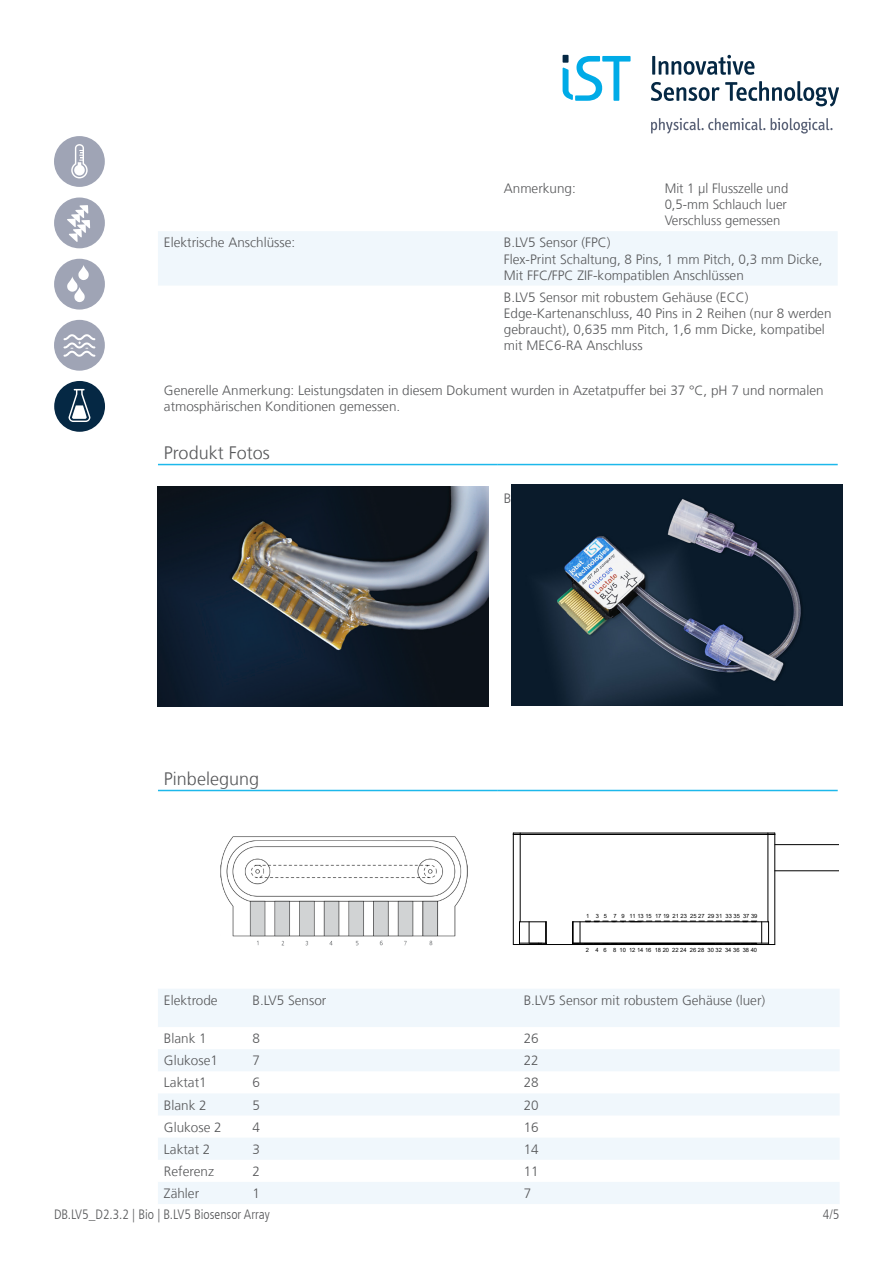
<style>
.page{position:relative;width:893px;height:1263px;background:#fff}
.page>*{position:absolute;margin:0;border:0;box-sizing:border-box;transform-origin:0 0}
.Subheading{font:300 18px "Frutiger LT Com";color:#57585a}
.Text{font:300 13.5px/16.2px "Frutiger LT Com";color:#57585a}
.t1{font:300 condensed 13.5px "Frutiger LT Com";color:#57585a}
.t2{font:5.7px "Arial";color:#000}
</style>
<div class="page">
<div style="left:158px;top:231px;width:680px;height:54px;background:#f0f7fc"></div>
<hr style="left:158px;top:464px;width:340px;height:1px;background:#1db8eb">
<hr style="left:498px;top:464px;width:340px;height:1px;background:#1db8eb">
<hr style="left:158px;top:790px;width:340px;height:1px;background:#1db8eb">
<hr style="left:498px;top:790px;width:340px;height:1px;background:#1db8eb">
<svg style="left:158px;top:989px;width:681px;height:215px;fill:#f0f7fc"></svg>
<img style="left:158px;top:486px;width:331px;height:221px">
<img style="left:512px;top:485px;width:330px;height:220px">
<img style="left:220px;top:832px;width:321px;height:114px">
<hr style="left:572px;top:943px;width:197px;height:1px;background:#000">
<hr style="left:573px;top:921px;width:196px;height:1px;background:#000">
<hr style="left:513px;top:834px;width:1px;height:110px;background:#000">
<hr style="left:520px;top:834px;width:1px;height:88px;background:#000">
<hr style="left:513px;top:944px;width:262px;height:1px;background:#000">
<svg style="left:519px;top:921px;width:28px;height:23px"></svg>
<svg style="left:572px;top:921px;width:190px;height:23px"></svg>
<hr style="left:768px;top:834px;width:1px;height:88px;background:#000">
<svg style="left:768px;top:922px;width:1px;height:21px"></svg>
<hr style="left:774px;top:834px;width:1px;height:110px;background:#000">
<hr style="left:513px;top:834px;width:262px;height:1px;background:#000">
<hr style="left:513px;top:833px;width:262px;height:1px;background:#000">
<hr style="left:775px;top:870px;width:64px;height:1px;background:#000">
<hr style="left:775px;top:844px;width:64px;height:1px;background:#000">
<svg style="left:651px;top:81px;width:188px;height:26px"></svg>
<hr style="left:652px;top:56px;width:3px;height:19px;background:#052844">
<svg style="left:659px;top:55px;width:95px;height:20px"></svg>
<svg style="left:771px;top:118px;width:62px;height:16px"></svg>
<svg style="left:651px;top:118px;width:114px;height:16px"></svg>
<div style="left:563px;top:55px;width:5px;height:8px;background:#052844"></div>
<svg style="left:563px;top:56px;width:68px;height:45px"></svg>
<svg style="left:54px;top:136px;width:51px;height:51px"></svg>
<div style="left:54px;top:197px;width:51px;height:51px;background:#9fa4b5;border-radius:50%"></div>
<svg style="left:67px;top:205px;width:23px;height:37px"></svg>
<div style="left:54px;top:259px;width:51px;height:51px;background:#9fa4b5;border-radius:50%"></div>
<svg style="left:67px;top:265px;width:22px;height:37px"></svg>
<div style="left:54px;top:320px;width:51px;height:51px;background:#9fa4b5;border-radius:50%"></div>
<svg style="left:64px;top:334px;width:31px;height:23px"></svg>
<div style="left:54px;top:381px;width:51px;height:51px;background:#052844;border-radius:50%"></div>
<svg style="left:69px;top:389px;width:21px;height:33px"></svg>
<p class="Text" style="left:504px;top:180px;width:74px">Anmerkung:</p>
<p class="Text" style="left:665px;top:180px;width:125px;text-align:justify">Mit 1 µl Flusszelle und 0,5-mm Schlauch luer Verschluss gemessen</p>
<p class="Text" style="left:164px;top:235px;width:133px">Elektrische Anschlüsse:</p>
<p class="Text" style="left:504px;top:235px;width:108px">B.LV5 Sensor (FPC)</p>
<p class="Text" style="left:504px;top:251px;width:320px">Flex-Print Schaltung, 8 Pins, 1 mm Pitch, 0,3 mm Dicke,<br>Mit FFC/FPC ZIF-kompatiblen Anschlüssen</p>
<p class="Text" style="left:504px;top:289px;width:246px">B.LV5 Sensor mit robustem Gehäuse (ECC)</p>
<p class="Text" style="left:504px;top:305px;width:329px">Edge-Kartenanschluss, 40 Pins in 2 Reihen (nur 8 werden gebraucht), 0,635 mm Pitch, 1,6 mm Dicke, kompatibel mit MEC6-RA Anschluss</p>
<p class="Text" style="left:164px;top:382px;width:661px">Generelle Anmerkung: Leistungsdaten in diesem Dokument wurden in Azetatpuffer bei 37 °C, pH 7 und normalen atmosphärischen Konditionen gemessen.</p>
<p class="Subheading" style="left:164px;top:442px;width:107px">Produkt Fotos</p>
<p class="Subheading" style="left:164px;top:768px;width:97px">Pinbelegung</p>
<p class="t2" style="left:586px;top:912px;width:173px">1 3 5 7 9 11 13 15 17 19 21 23 25 27 29 31 33 35 37 39</p>
<p class="t2" style="left:586px;top:946px;width:173px">2 4 6 8 10 12 14 16 18 20 22 24 26 28 30 32 34 36 38 40</p>
<p class="Text" style="left:164px;top:992px;width:55px">Elektrode</p>
<p class="Text" style="left:253px;top:992px;width:75px">B.LV5 Sensor</p>
<p class="Text" style="left:524px;top:992px;width:243px">B.LV5 Sensor mit robustem Gehäuse (luer)</p>
<p class="Text" style="left:164px;top:1030px;width:44px">Blank 1</p>
<p class="Text" style="left:253px;top:1030px;width:9px">8</p>
<p class="Text" style="left:524px;top:1030px;width:17px">26</p>
<p class="Text" style="left:164px;top:1052px;width:56px">Glukose1</p>
<p class="Text" style="left:253px;top:1052px;width:9px">7</p>
<p class="Text" style="left:524px;top:1052px;width:17px">22</p>
<p class="Text" style="left:164px;top:1075px;width:44px">Laktat1</p>
<p class="Text" style="left:253px;top:1075px;width:9px">6</p>
<p class="Text" style="left:524px;top:1075px;width:17px">28</p>
<p class="Text" style="left:164px;top:1097px;width:44px">Blank 2</p>
<p class="Text" style="left:253px;top:1097px;width:9px">5</p>
<p class="Text" style="left:524px;top:1097px;width:17px">20</p>
<p class="Text" style="left:164px;top:1119px;width:59px">Glukose 2</p>
<p class="Text" style="left:253px;top:1119px;width:9px">4</p>
<p class="Text" style="left:524px;top:1119px;width:17px">16</p>
<p class="Text" style="left:164px;top:1141px;width:48px">Laktat 2</p>
<p class="Text" style="left:253px;top:1141px;width:9px">3</p>
<p class="Text" style="left:524px;top:1141px;width:17px">14</p>
<p class="Text" style="left:164px;top:1163px;width:52px">Referenz</p>
<p class="Text" style="left:253px;top:1163px;width:9px">2</p>
<p class="Text" style="left:524px;top:1163px;width:17px">11</p>
<p class="Text" style="left:164px;top:1185px;width:37px">Zähler</p>
<p class="Text" style="left:253px;top:1185px;width:9px">1</p>
<p class="Text" style="left:524px;top:1185px;width:9px">7</p>
<p class="t1" style="left:54px;top:1207px;width:217px">DB.LV5_D2.3.2 | Bio | B.LV5 Biosensor Array</p>
<p class="t1" style="left:823px;top:1207px;width:18px">4/5</p>
</div>
